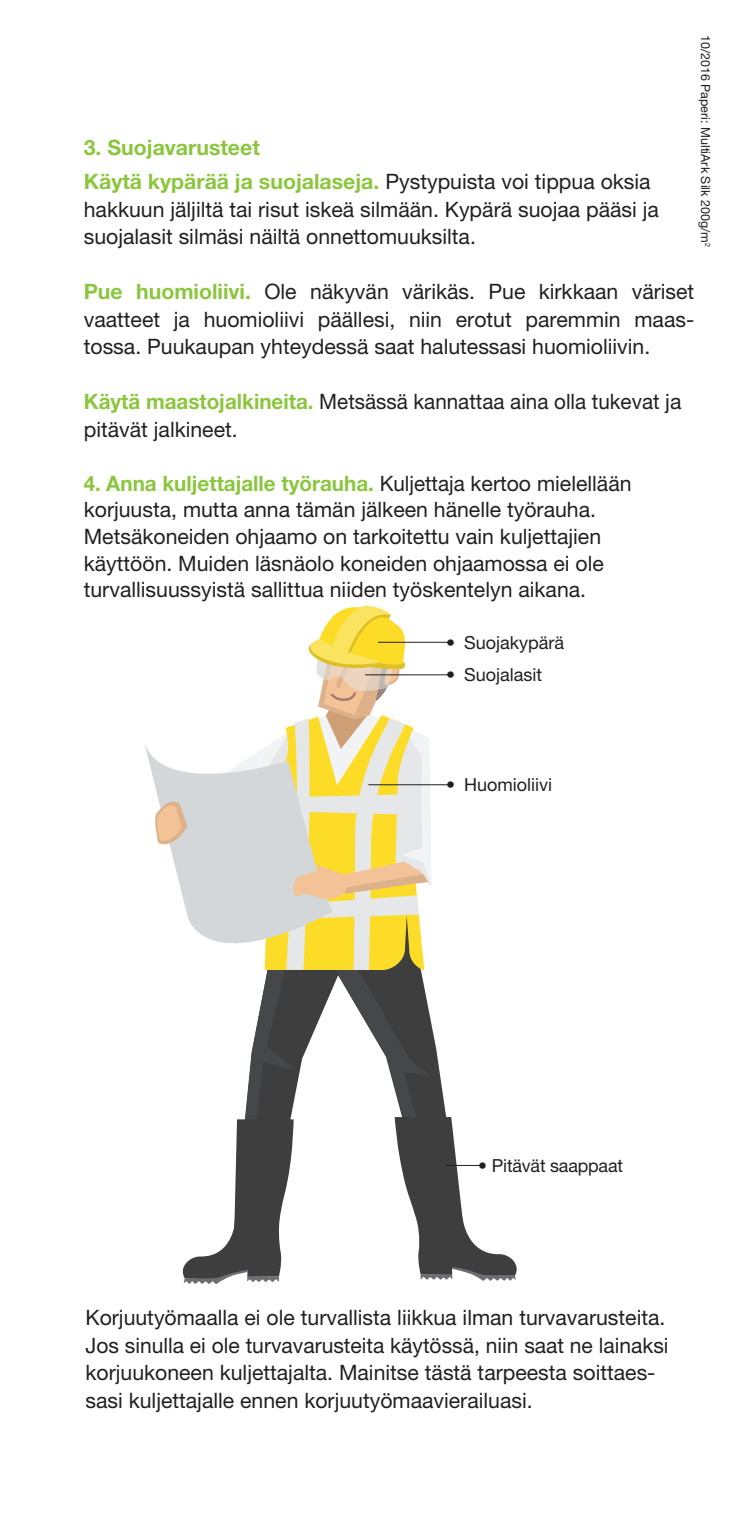
<style>
.page{position:relative;width:743px;height:1524px;background:#fff}
.page>*{position:absolute;margin:0;border:0;box-sizing:border-box;transform-origin:0 0}
.lei{font:21.25px/27.5px "Helvetica Neue LT Std";color:#231f20}
.lei-2{font:700 21.25px/35px "Helvetica Neue LT Std";color:#8bc63e}
.lei-3{font:18px "Helvetica Neue LT Std";color:#231f20}
.lei-4{font:12.5px "Helvetica Neue LT Std";color:#231f20}
.s1{font-weight:400;color:#231f20}
.s2{font-weight:700;color:#8bc63e}
</style>
<div class="page">
<svg style="left:145px;top:605px;width:372px;height:679px"></svg>
<hr style="left:365px;top:674px;width:84px;height:1px;background:#231f20">
<hr style="left:378px;top:642px;width:73px;height:1px;background:#231f20">
<hr style="left:368px;top:784px;width:81px;height:1px;background:#231f20">
<hr style="left:445px;top:1165px;width:35px;height:1px;background:#231f20">
<p class="lei-4" style="left:713px;top:35px;width:214px;rotate:90deg">10/2016 Paperi: MultiArk Silk 200g/m<sup>2</sup></p>
<p class="lei-2" style="left:84px;top:129px;width:568px">3. Suojavarusteet<br>Käytä kypärää ja suojalaseja. <span class="s1">Pystypuista voi tippua oksia</span></p>
<p class="lei" style="left:84px;top:195px;width:577px">hakkuun jäljiltä tai risut iskeä silmään. Kypärä suojaa pääsi ja suojalasit silmäsi näiltä onnettomuuksilta.</p>
<p class="lei" style="left:84px;top:278px;width:612px;text-align:justify"><span class="s2">Pue huomioliivi.</span> Ole näkyvän värikäs. Pue kirkkaan väriset vaatteet ja huomioliivi päällesi, niin erotut paremmin maas&shy;tossa. Puukaupan yhteydessä saat halutessasi huomioliivin.</p>
<p class="lei" style="left:84px;top:388px;width:599px"><span class="s2">Käytä maastojalkineita.</span> Metsässä kannattaa aina olla tukevat ja pitävät jalkineet.</p>
<p class="lei" style="left:84px;top:469px;width:549px;line-height:26.8px"><span class="s2">4. Anna kuljettajalle työrauha.</span> Kuljettaja kertoo mielellään korjuusta, mutta anna tämän jälkeen hänelle työrauha.<br>Metsäkoneiden ohjaamo on tarkoitettu vain kuljettajien käyttöön. Muiden läsnäolo koneiden ohjaamossa ei ole turvallisuussyistä sallittua niiden työskentelyn aikana.</p>
<p class="lei-3" style="left:446px;top:632px;width:120px">• Suojakypärä</p>
<p class="lei-3" style="left:446px;top:664px;width:98px">• Suojalasit</p>
<p class="lei-3" style="left:446px;top:774px;width:108px">• Huomioliivi</p>
<p class="lei-3" style="left:478px;top:1154px;width:146px">• Pitävät saappaat</p>
<p class="lei" style="left:85px;top:1303px;width:584px">Korjuutyömaalla ei ole turvallista liikkua ilman turvavarusteita.<br>Jos sinulla ei ole turvavarusteita käytössä, niin saat ne lainaksi korjuukoneen kuljettajalta. Mainitse tästä tarpeesta soittaes&shy;sasi kuljettajalle ennen korjuutyömaavierailuasi.</p>
</div>
